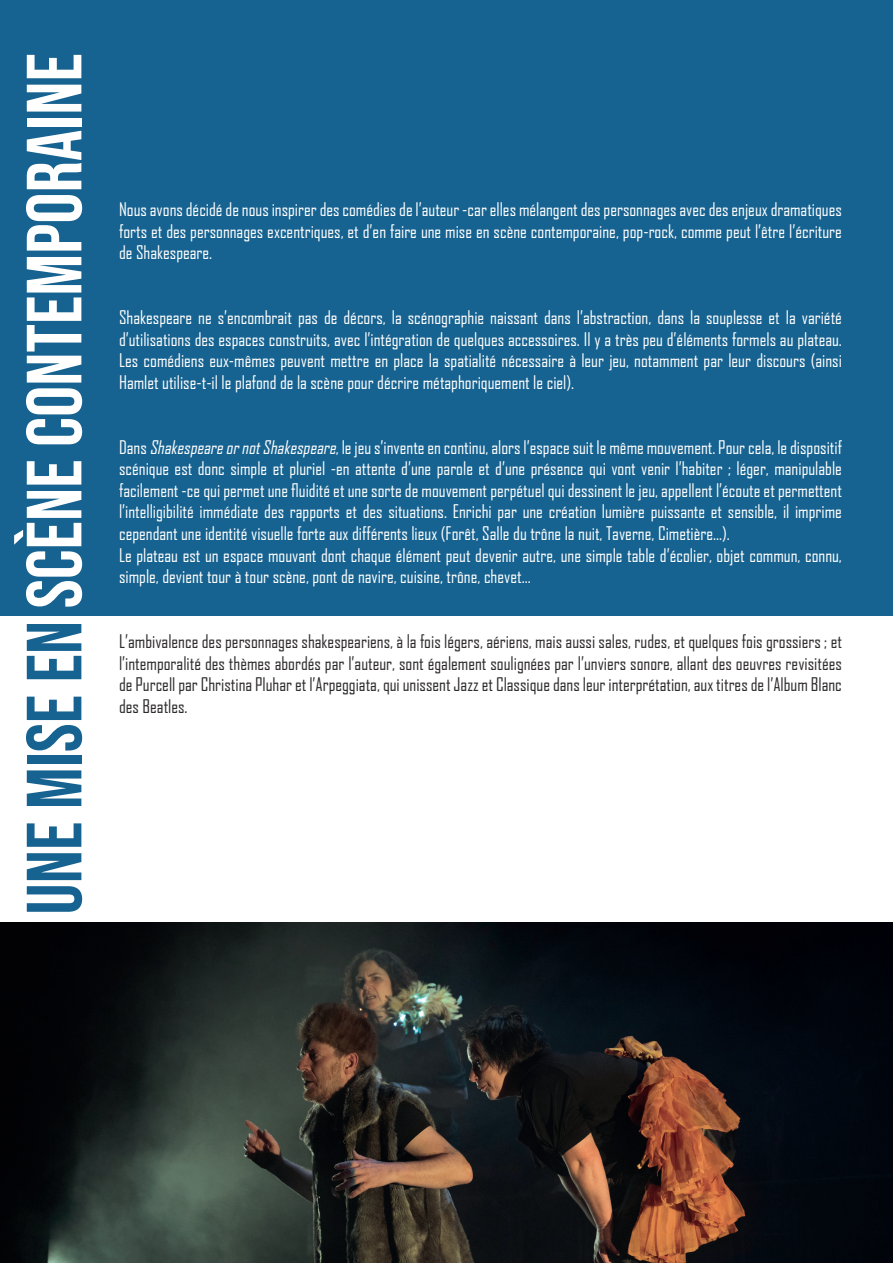
<style>
.page{position:relative;width:893px;height:1263px;background:#fff}
.page>*{position:absolute;margin:0;border:0;box-sizing:border-box;transform-origin:0 0}
.t1{font:78px "Bebas Neue";color:#fff}
.t2{font:18px/21.6px "Agency FB";color:#fff;text-align:justify}
.t3{font:18px/21.6px "Agency FB";color:#2e2b2c;text-align:justify}
.s1{color:#166290}
.s2{font-style:italic}
</style>
<div class="page">
<div style="left:0;top:0;width:892px;height:615px;background:#166290"></div>
<img style="left:0;top:922px;width:892px;height:341px">
<h1 class="t1" style="left:10px;top:915px;width:863px;rotate:-90deg"><span class="s1">UNE MISE EN</span> SCèNE CONTEMPORAINE</h1>
<p class="t2" style="left:119px;top:198px;width:724px">Nous avons décidé de nous inspirer des comédies de l’auteur -car elles mélangent des personnages avec des enjeux dramatiques forts et des personnages excentriques, et d’en faire une mise en scène contemporaine, pop-rock, comme peut l’être l’écriture de Shakespeare.</p>
<p class="t2" style="left:119px;top:306px;width:724px">Shakespeare ne s’encombrait pas de décors, la scénographie naissant dans l’abstraction, dans la souplesse et la variété d’utilisations des espaces construits, avec l’intégration de quelques accessoires. Il y a très peu d’éléments formels au plateau.<br>Les comédiens eux-mêmes peuvent mettre en place la spatialité nécessaire à leur jeu, notamment par leur discours (ainsi Hamlet utilise-t-il le plafond de la scène pour décrire métaphoriquement le ciel).</p>
<p class="t2" style="left:119px;top:436px;width:724px;text-align:left">Dans <span class="s2">ShakespeareornotShakespeare</span>, le jeu s’invente en continu, alors l’espace suit le même mouvement. Pour cela, le dispositif scénique est donc simple et pluriel -en attente d’une parole et d’une présence qui vont venir l’habiter ; léger, manipulable facilement -ce qui permet une fluidité et une sorte de mouvement perpétuel qui dessinent le jeu, appellent l’écoute et permettent l’intelligibilité immédiate des rapports et des situations. Enrichi par une création lumière puissante et sensible, il imprime cependant une identité visuelle forte aux différents lieux (Forêt, Salle du trône la nuit, Taverne, Cimetière…).<br>Le plateau est un espace mouvant dont chaque élément peut devenir autre, une simple table d’écolier, objet commun, connu, simple, devient tour à tour scène, pont de navire, cuisine, trône, chevet...</p>
<p class="t3" style="left:119px;top:630px;width:724px">L’ambivalence des personnages shakespeariens, à la fois légers, aériens, mais aussi sales, rudes, et quelques fois grossiers ; et l’intemporalité des thèmes abordés par l’auteur, sont également soulignées par l’unviers sonore, allant des oeuvres revisitées de Purcell par Christina Pluhar et l’Arpeggiata, qui unissent Jazz et Classique dans leur interprétation, aux titres de l’Album Blanc des Beatles.</p>
</div>
